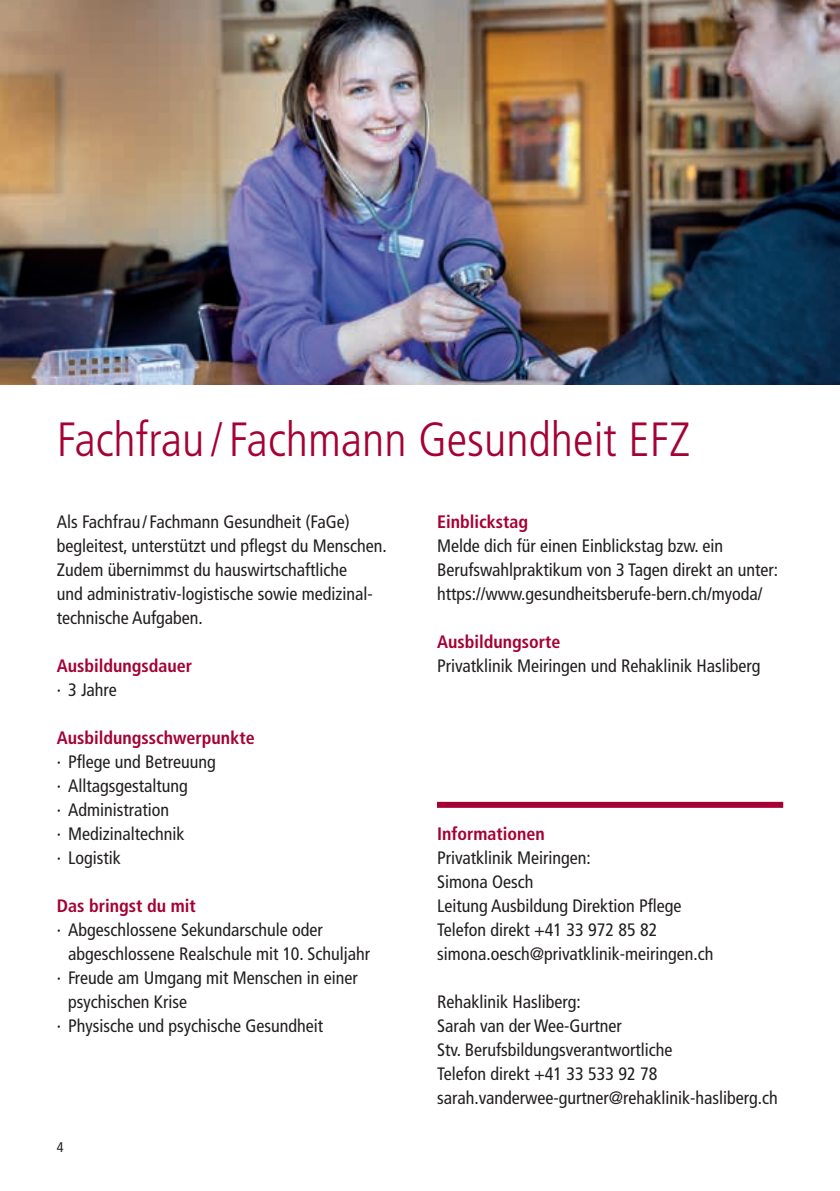
<style>
.page{position:relative;width:840px;height:1191px;background:#fff}
.page>*{position:absolute;margin:0;border:0;box-sizing:border-box;transform-origin:0 0}
.t1{font:300 condensed 48px "Frutiger LT Std";color:#a50134}
.t2{font:condensed 18px/24px "Frutiger LT Std";color:#231f20}
.t3{font:700 condensed 18px "Frutiger LT Std";color:#a50134}
.t4{font:condensed 14px "Frutiger LT Std";color:#231f20}
</style>
<div class="page">
<div style="left:437px;top:802px;width:345px;height:6px;background:#a50134"></div>
<img style="left:0;top:0;width:839px;height:384px">
<h1 class="t1" style="left:57px;top:412px;width:635px">Fachfrau / Fachmann Gesundheit EFZ</h1>
<p class="t2" style="left:57px;top:510px;width:331px">Als Fachfrau / Fachmann Gesundheit (FaGe) begleitest, unterstützt und pflegst du Menschen.<br>Zudem übernimmst du hauswirtschaftliche<br>und administrativ-logistische sowie medizinal&shy;technische Aufgaben.</p>
<p class="t3" style="left:57px;top:655px;width:137px">Ausbildungsdauer</p>
<p class="t2" style="left:57px;top:678px;width:62px">· 3 Jahre</p>
<p class="t3" style="left:57px;top:727px;width:199px">Ausbildungsschwerpunkte</p>
<p class="t2" style="left:57px;top:750px;width:160px">· Pflege und Betreuung · Alltagsgestaltung<br>· Administration<br>· Medizinaltechnik<br>· Logistik</p>
<p class="t3" style="left:57px;top:895px;width:141px">Das bringst du mit</p>
<p class="t2" style="left:57px;top:918px;width:267px">· Abgeschlossene Sekundarschule oder</p>
<p class="t2" style="left:68px;top:942px;width:303px">abgeschlossene Realschule mit 10. Schuljahr</p>
<p class="t2" style="left:57px;top:966px;width:302px">· Freude am Umgang mit Menschen in einer</p>
<p class="t2" style="left:68px;top:990px;width:120px">psychischen Krise</p>
<p class="t2" style="left:57px;top:1014px;width:268px">· Physische und psychische Gesundheit</p>
<p class="t4" style="left:57px;top:1139px;width:8px">4</p>
<p class="t3" style="left:437px;top:511px;width:93px">Einblickstag</p>
<p class="t2" style="left:437px;top:534px;width:342px">Melde dich für einen Einblickstag bzw. ein<br>Berufswahlpraktikum von 3 Tagen direkt an unter: https://www.gesundheitsberufe-bern.ch/myoda/</p>
<p class="t3" style="left:437px;top:631px;width:125px">Ausbildungsorte</p>
<p class="t2" style="left:437px;top:654px;width:325px">Privatklinik Meiringen und Rehaklinik Hasliberg</p>
<p class="t3" style="left:437px;top:823px;width:109px">Informationen</p>
<p class="t2" style="left:437px;top:846px;width:278px">Privatklinik Meiringen:<br>Simona Oesch<br>Leitung Ausbildung Direktion Pflege<br>Telefon direkt +41 33 972 85 82 simona.oesch@privatklinik-meiringen.ch</p>
<p class="t2" style="left:437px;top:990px;width:342px">Rehaklinik Hasliberg:<br>Sarah van der Wee-Gurtner<br>Stv. Berufsbildungsverantwortliche<br>Telefon direkt +41 33 533 92 78 sarah.vanderwee-gurtner@rehaklinik-hasliberg.ch</p>
</div>
